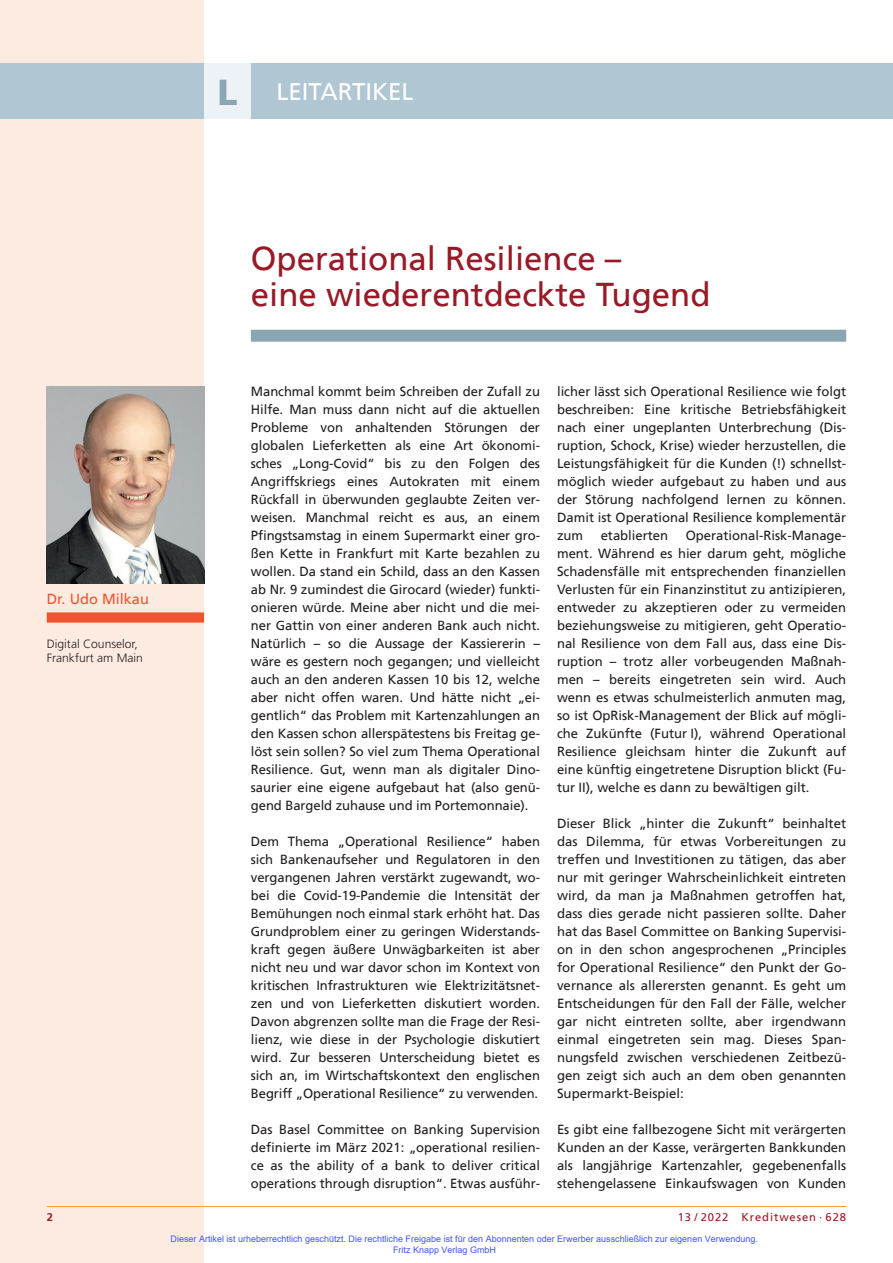
<style>
.page{position:relative;width:893px;height:1263px;background:#fff}
.page>*{position:absolute;margin:0;border:0;box-sizing:border-box;transform-origin:0 0}
.t1{font:33px/36px "Frutiger";color:#981a26}
.t2{font:24px "Frutiger";color:#fff}
.t3{font:14.55px "Frutiger";color:#f0542e}
.t4{font:13.2px/18px "Frutiger";color:#231f20;text-align:justify}
.t5{font:300 12px/14.4px "Frutiger";color:#231f20}
.t6{font:11.25px "Frutiger";letter-spacing:.08em;color:#981a26}
.t7{font:700 11.25px "Frutiger";color:#981a26}
.t8{font:9px/10.8px "Arial";color:#4054ff}
.s1{font-weight:900;font-size:36px;color:#8ba6b3}
</style>
<div class="page">
<div style="left:0;top:0;width:204px;height:1263px;background:#fdebe1"></div>
<div style="left:0;top:64px;width:893px;height:55px;background:#b0c6d2"></div>
<div style="left:204px;top:64px;width:47px;height:55px;background:#ecf2f5"></div>
<hr style="left:47px;top:1206px;width:799px;height:1px;background:#f1a31e">
<div style="left:251px;top:330px;width:595px;height:12px;background:#8ba6b3"></div>
<div style="left:47px;top:612px;width:157px;height:11px;background:#f0542e"></div>
<img style="left:47px;top:387px;width:157px;height:196px">
<h2 class="t2" style="left:217px;top:81px;width:197px"><span class="s1">L</span> LEITARTIKEL</h2>
<p class="t3" style="left:47px;top:592px;width:104px">Dr. Udo Milkau</p>
<p class="t5" style="left:47px;top:637px;width:98px">Digital Counselor,<br>Frankfurt am Main</p>
<h1 class="t1" style="left:251px;top:243px;width:461px">Operational Resilience –<br>eine wiederentdeckte Tugend</h1>
<p class="t4" style="left:251px;top:383px;width:291px">Manchmal kommt beim Schreiben der Zufall zu Hilfe. Man muss dann nicht auf die aktuellen Probleme von anhaltenden Störungen der globalen Lieferketten als eine Art ökonomi&shy;sches „Long-Covid“ bis zu den Folgen des Angriffskriegs eines Autokraten mit einem Rückfall in überwunden geglaubte Zeiten ver&shy;weisen. Manchmal reicht es aus, an einem Pfingstsamstag in einem Supermarkt einer gro&shy;ßen Kette in Frankfurt mit Karte bezahlen zu wollen. Da stand ein Schild, dass an den Kassen ab Nr. 9 zumindest die Girocard (wieder) funkti&shy;onieren würde. Meine aber nicht und die mei&shy;ner Gattin von einer anderen Bank auch nicht.<br>Natürlich – so die Aussage der Kassiererin – wäre es gestern noch gegangen; und vielleicht auch an den anderen Kassen 10 bis 12, welche aber nicht offen waren. Und hätte nicht „ei&shy;gentlich“ das Problem mit Kartenzahlungen an den Kassen schon allerspätestens bis Freitag ge&shy;löst sein sollen? So viel zum Thema Operational Resilience. Gut, wenn man als digitaler Dino&shy;saurier eine eigene aufgebaut hat (also genü&shy;gend Bargeld zuhause und im Portemonnaie).</p>
<p class="t4" style="left:251px;top:833px;width:291px">Dem Thema „Operational Resilience“ haben sich Bankenaufseher und Regulatoren in den vergangenen Jahren verstärkt zugewandt, wo&shy;bei die Covid-19-Pandemie die Intensität der Bemühungen noch einmal stark erhöht hat. Das Grundproblem einer zu geringen Widerstands&shy;kraft gegen äußere Unwägbarkeiten ist aber nicht neu und war davor schon im Kontext von kritischen Infrastrukturen wie Elektrizitätsnet&shy;zen und von Lieferketten diskutiert worden.<br>Davon abgrenzen sollte man die Frage der Resi&shy;lienz, wie diese in der Psychologie diskutiert wird. Zur besseren Unterscheidung bietet es sich an, im Wirtschaftskontext den englischen Begriff „Operational Resilience“ zu verwenden.</p>
<p class="t4" style="left:251px;top:1121px;width:291px">Das Basel Committee on Banking Supervision definierte im März 2021: „operational resilien&shy;ce as the ability of a bank to deliver critical operations through disruption“. Etwas ausführ-</p>
<p class="t4" style="left:557px;top:383px;width:291px">licher lässt sich Operational Resilience wie folgt beschreiben: Eine kritische Betriebsfähigkeit nach einer ungeplanten Unterbrechung (Dis&shy;ruption, Schock, Krise) wieder herzustellen, die Leistungsfähigkeit für die Kunden (!) schnellst&shy;möglich wieder aufgebaut zu haben und aus der Störung nachfolgend lernen zu können.<br>Damit ist Operational Resilience komplementär zum</p>
<p class="t4" style="left:557px;top:527px;width:291px;text-indent:129px">Operational-Risk-Manage&shy;ment. Während es hier darum geht, mögliche Schadensfälle mit entsprechenden finanziellen Verlusten für ein Finanzinstitut zu antizipieren, entweder zu akzeptieren oder zu vermeiden beziehungsweise zu mitigieren, geht Operatio&shy;nal Resilience von dem Fall aus, dass eine Dis&shy;ruption – trotz aller vorbeugenden Maßnah&shy;men – bereits eingetreten sein wird. Auch wenn es etwas schulmeisterlich anmuten mag, so ist OpRisk-Management der Blick auf mögli&shy;che Zukünfte (Futur I), während Operational Resilience gleichsam hinter die Zukunft auf eine künftig eingetretene Disruption blickt (Fu&shy;tur II), welche es dann zu bewältigen gilt.</p>
<p class="t4" style="left:557px;top:815px;width:291px">Dieser Blick „hinter die Zukunft“ beinhaltet das Dilemma, für etwas Vorbereitungen zu treffen und Investitionen zu tätigen, das aber nur mit geringer Wahrscheinlichkeit eintreten wird, da man ja Maßnahmen getroffen hat, dass dies gerade nicht passieren sollte. Daher hat das Basel Committee on Banking Supervisi&shy;on in den schon angesprochenen „Principles for Operational Resilience“ den Punkt der Go&shy;vernance als allerersten genannt. Es geht um Entscheidungen für den Fall der Fälle, welcher gar nicht eintreten sollte, aber irgendwann einmal eingetreten sein mag. Dieses Span&shy;nungsfeld zwischen verschiedenen Zeitbezü&shy;gen zeigt sich auch an dem oben genannten Supermarkt-Beispiel:</p>
<p class="t4" style="left:557px;top:1121px;width:291px">Es gibt eine fallbezogene Sicht mit verärgerten Kunden an der Kasse, verärgerten Bankkunden als langjährige Kartenzahler, gegebenenfalls stehengelassene Einkaufswagen von Kunden</p>
<p class="t4" style="left:601px;top:527px;width:69px">etablierten</p>
<p class="t7" style="left:47px;top:1211px;width:8px">2</p>
<p class="t6" style="left:678px;top:1211px;width:170px">13 / 2022 Kreditwesen · 628</p>
<p class="t8" style="left:393px;top:1233px;width:366px;text-indent:-223px">Dieser Artikel ist urheberrechtlich geschützt. Die rechtliche Freigabe ist für den Abonnenten oder Erwerber ausschließlich zur eigenen Verwendung.<br>Fritz Knapp Verlag GmbH</p>
</div>
